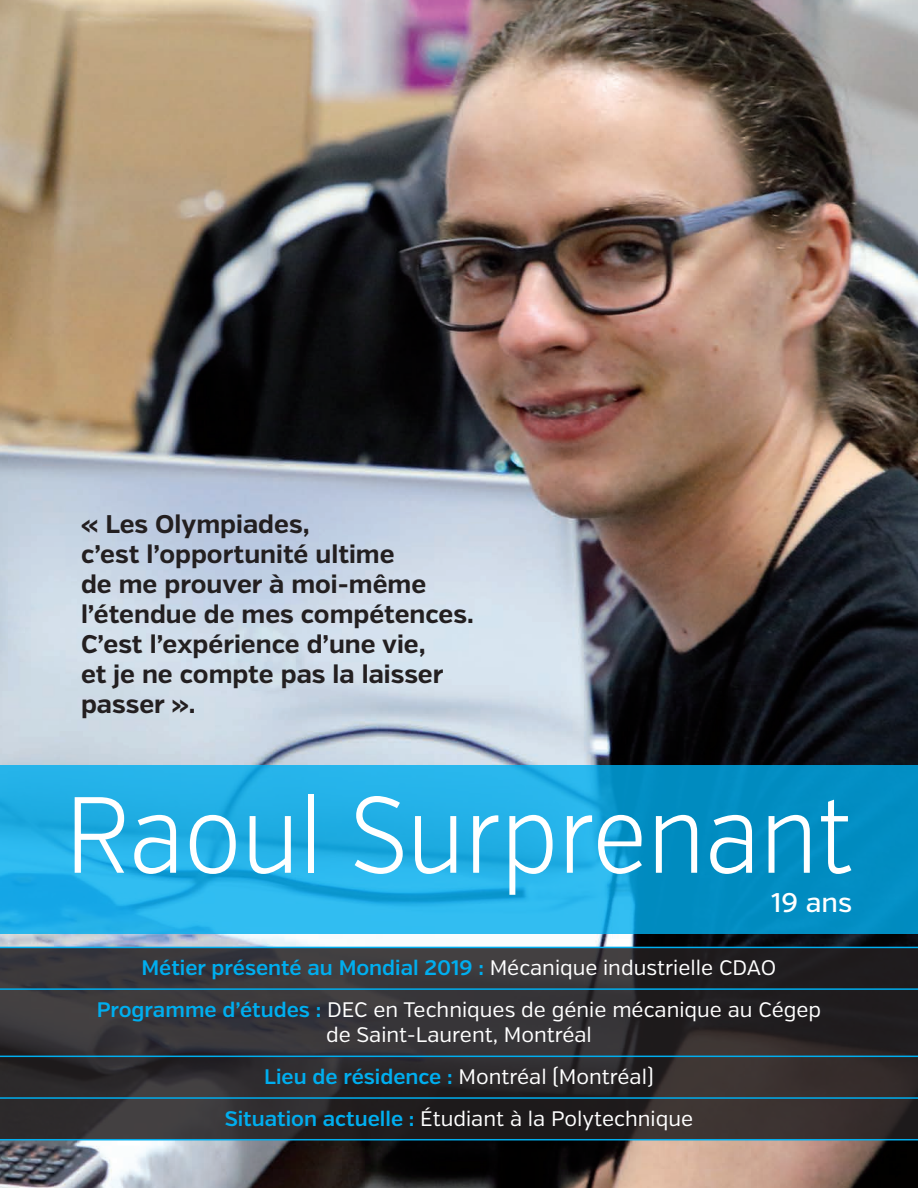
<style>
.page{position:relative;width:918px;height:1188px;background:#fff}
.page>*{position:absolute;margin:0;border:0;box-sizing:border-box;transform-origin:0 0}
.NOM{font:300 108px "Verb";color:#fff;scale:.89 1}
.AGE{font:500 27px "Verb";color:#fff}
.Citation_-_Blanc{font:700 25.5px/30px "Verb";color:#231f20}
.Bloc_INFO_-_BLEU_2_l{font:21px/25.5px "Verb";color:#fff;text-align:center}
.Bloc_INFO_-_BLEU_2_l-2{font:600 21px "Verb";color:#00aeef}
.s1{font-weight:400;color:#fff}
.s2{font-weight:600;color:#00aeef}
</style>
<div class="page">
<img style="left:0;top:0;width:918px;height:1188px">
<svg style="left:0;top:765px;width:918px;height:168px"></svg>
<svg style="left:0;top:948px;width:918px;height:191px"></svg>
<hr style="left:0;top:947px;width:918px;height:1px;background:#00aeef">
<hr style="left:0;top:988px;width:918px;height:2px;background:#00aeef">
<hr style="left:0;top:1056px;width:918px;height:1px;background:#00aeef">
<hr style="left:0;top:1097px;width:918px;height:2px;background:#00aeef">
<hr style="left:0;top:1139px;width:918px;height:1px;background:#00aeef">
<p class="Citation_-_Blanc" style="left:81px;top:510px;width:394px">« Les Olympiades,<br>c’est l’opportunité ultime<br>de me prouver à moi-même l’étendue de mes compétences.<br>C’est l’expérience d’une vie,<br>et je ne compte pas la laisser passer ».</p>
<p class="NOM" style="left:65px;top:771px;width:887px">Raoul Surprenant</p>
<p class="AGE" style="left:771px;top:886px;width:82px">19 ans</p>
<p class="Bloc_INFO_-_BLEU_2_l-2" style="left:142px;top:955px;width:636px">Métier présenté au Mondial 2019 : <span class="s1">Mécanique industrielle CDAO</span></p>
<p class="Bloc_INFO_-_BLEU_2_l" style="left:97px;top:997px;width:726px"><span class="s2">Programme d’études :</span> DEC en Techniques de génie mécanique au Cégep de Saint-Laurent, Montréal</p>
<p class="Bloc_INFO_-_BLEU_2_l" style="left:264px;top:1064px;width:391px"><span class="s2">Lieu de résidence :</span> Montréal (Montréal)</p>
<p class="Bloc_INFO_-_BLEU_2_l" style="left:225px;top:1106px;width:470px"><span class="s2">Situation actuelle :</span> Étudiant à la Polytechnique</p>
</div>
